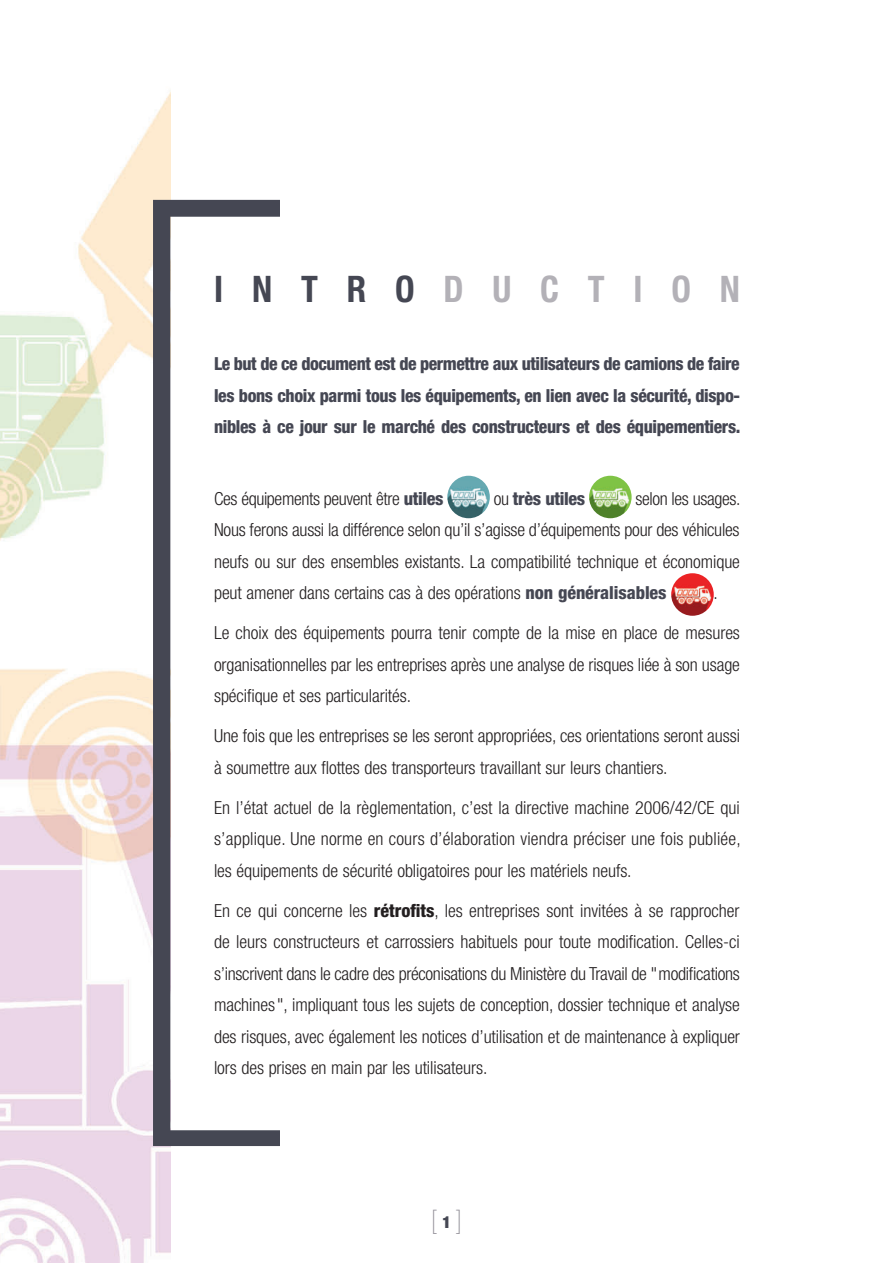
<style>
.page{position:relative;width:893px;height:1263px;background:#fff}
.page>*{position:absolute;margin:0;border:0;box-sizing:border-box;transform-origin:0 0}
.t1{font:700 condensed 36.6px "Helvetica Neue";letter-spacing:.82em;color:#b3b1b7;scale:.96 1}
.t2{font:100 condensed 27px "Helvetica Neue";color:#8f8c95;scale:.96 1}
.t3{font:300 condensed 18px/31.5px "Helvetica Neue";letter-spacing:-.005em;color:#231f20;text-align:justify}
.t4{font:800 condensed 18px/31.5px "Helvetica Neue";letter-spacing:-.02em;color:#454753;text-align:justify}
.s1{color:#454753}
.s2{font-weight:800;color:#454753}
.s3{font-weight:300;color:#231f20}
.s4{font-weight:800}
.s5{font-weight:900;font-stretch:expanded;font-size:16.5px;color:#454753}
</style>
<div class="page">
<img style="left:0;top:92px;width:170px;height:1171px">
<img style="left:447px;top:476px;width:43px;height:42px;border-radius:21px">
<img style="left:589px;top:476px;width:43px;height:42px;border-radius:21px">
<img style="left:671px;top:573px;width:43px;height:43px;border-radius:21px">
<svg style="left:153px;top:200px;width:127px;height:946px"></svg>
<h1 class="t1" style="left:214px;top:267px;width:549px"><span class="s1">INTRO</span>DUCTION</h1>
<p class="t4" style="left:214px;top:348px;width:528px">Le but de ce document est de permettre aux utilisateurs de camions de faire les bons choix parmi tous les équipements, en lien avec la sécurité, dispo&shy;nibles à ce jour sur le marché des constructeurs et des équipementiers.</p>
<p class="t3" style="left:214px;top:482px;width:231px">Ces équipements peuvent être <span class="s2">utiles</span></p>
<p class="t4" style="left:494px;top:482px;width:93px"><span class="s3">ou</span> très utiles</p>
<p class="t3" style="left:214px;top:482px;width:528px;text-indent:421px">selon les usages.<br>Nous ferons aussi la différence selon qu’il s’agisse d’équipements pour des véhicules neufs ou sur des ensembles existants. La compatibilité technique et économique peut amener dans certains cas à des opérations <span class="s2">non généralisables</span></p>
<p class="t3" style="left:714px;top:577px;width:6px">.</p>
<p class="t3" style="left:214px;top:617px;width:527px">Le choix des équipements pourra tenir compte de la mise en place de mesures organisationnelles par les entreprises après une analyse de risques liée à son usage spécifique et ses particularités.</p>
<p class="t3" style="left:214px;top:720px;width:527px">Une fois que les entreprises se les seront appropriées, ces orientations seront aussi à soumettre aux flottes des transporteurs travaillant sur leurs chantiers.</p>
<p class="t3" style="left:214px;top:791px;width:528px">En l’état actuel de la règlementation, c’est la directive machine 2006/42/CE qui s’applique. Une norme en cours d’élaboration viendra préciser une fois publiée, les équipements de sécurité obligatoires pour les matériels neufs.</p>
<p class="t3" style="left:214px;top:894px;width:527px">En ce qui concerne les <span class="s4">rétrofits</span>, les entreprises sont invitées à se rapprocher de leurs constructeurs et carrossiers habituels pour toute modification. Celles-ci s’inscrivent dans le cadre des préconisations du Ministère du Travail de "modifications machines", impliquant tous les sujets de conception, dossier technique et analyse des risques, avec également les notices d’utilisation et de maintenance à expliquer lors des prises en main par les utilisateurs.</p>
<h2 class="t2" style="left:431px;top:1205px;width:34px">[<span class="s5">1</span>]</h2>
</div>
